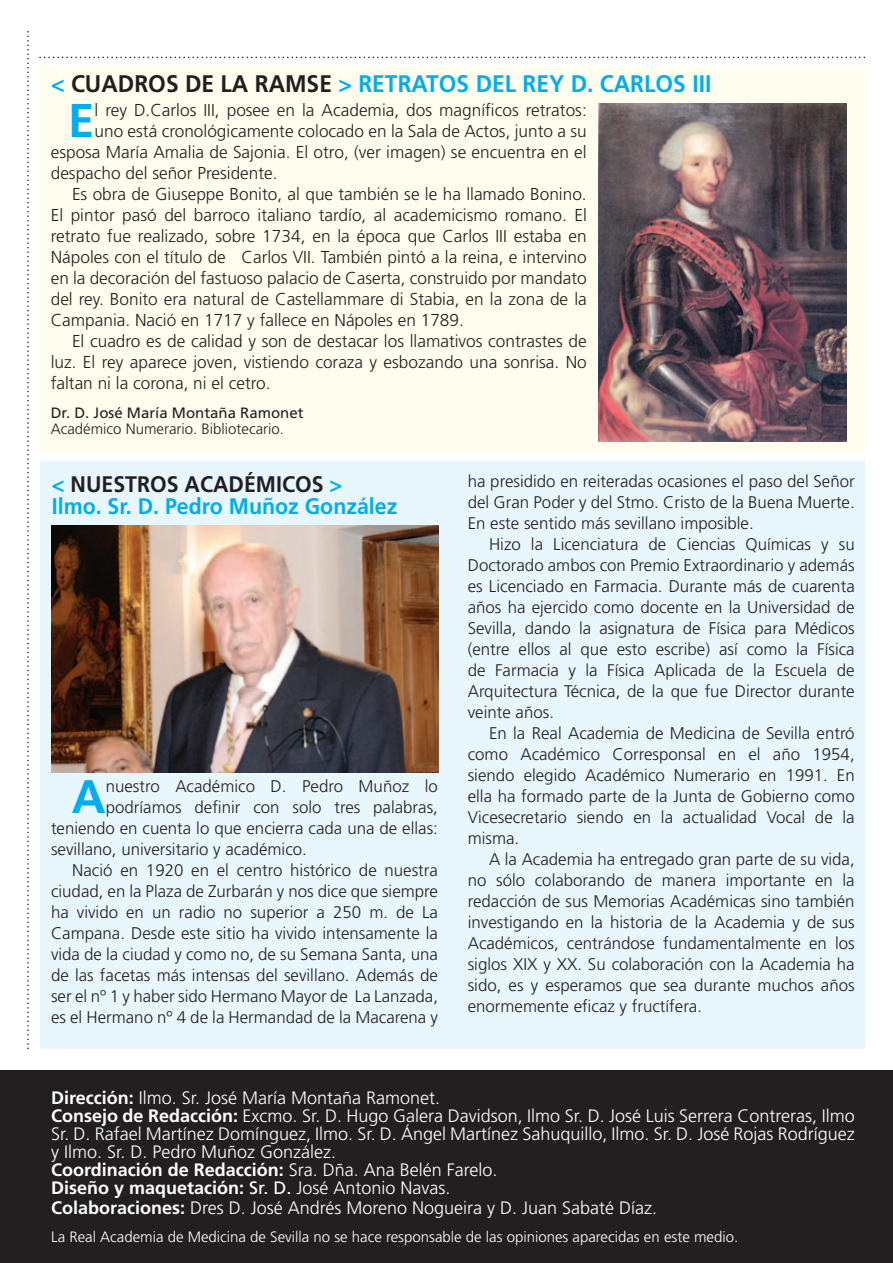
<style>
.page{position:relative;width:893px;height:1263px;background:#fff}
.page>*{position:absolute;margin:0;border:0;box-sizing:border-box;transform-origin:0 0}
.t1{font:700 47.4px "Frutiger LT Std";color:#00aeef}
.t2{font:700 46.95px "Frutiger LT Std";color:#00aeef}
.t3{font:700 24px "Frutiger LT Std";color:#00aeef;scale:.95 1}
.t4{font:700 22.5px/22.5px "Frutiger LT Std";color:#00aeef;scale:.95 1}
.t5{font:300 18px/18.3px "Frutiger LT Std";color:#fff}
.t6{font:300 17.25px "Frutiger LT Std";color:#231f20}
.t7{font:300 16.8px/21px "Frutiger LT Std";color:#231f20;text-align:justify}
.t8{font:300 15px "Frutiger LT Std";color:#fff}
.t9{font:300 15px/16.2px "Frutiger LT Std";color:#231f20}
.s1{color:#231f20}
.s2{font-weight:400}
.s3{font-size:14.25px}
.s4{font-weight:700}
</style>
<div class="page">
<svg style="left:27px;top:31px;width:2px;height:1018px"></svg>
<svg style="left:39px;top:57px;width:826px;height:1px"></svg>
<div style="left:40px;top:461px;width:825px;height:588px;background:#e8f6fd"></div>
<img style="left:52px;top:526px;width:386px;height:247px">
<div style="left:41px;top:66px;width:824px;height:385px;background:#fffdee"></div>
<img style="left:598px;top:104px;width:248px;height:337px">
<div style="left:0;top:1070px;width:893px;height:193px;background:#231f20"></div>
<h3 class="t3" style="left:51px;top:69px;width:697px">&lt; <span class="s1">CUADROS DE LA RAMSE</span> &gt; RETRATOS DEL REY D. CARLOS III</h3>
<h1 class="t1" style="left:68px;top:92px;width:28px">E</h1>
<p class="t6" style="left:94px;top:100px;width:494px">l rey D.Carlos III, posee en la Academia, dos magníficos retratos:</p>
<p class="t6" style="left:94px;top:121px;width:494px">uno está cronológicamente colocado en la Sala de Actos, junto a su</p>
<p class="t6" style="left:51px;top:142px;width:537px">esposa María Amalia de Sajonia. El otro, (ver imagen) se encuentra en el</p>
<p class="t6" style="left:51px;top:163px;width:228px">despacho del señor Presidente.</p>
<p class="t6" style="left:72px;top:184px;width:516px">Es obra de Giuseppe Bonito, al que también se le ha llamado Bonino.</p>
<p class="t6" style="left:51px;top:205px;width:538px">El pintor pasó del barroco italiano tardío, al academicismo romano. El</p>
<p class="t6" style="left:51px;top:226px;width:537px">retrato fue realizado, sobre 1734, en la época que Carlos III estaba en</p>
<p class="t6" style="left:51px;top:247px;width:537px">Nápoles con el título de Carlos VII. También pintó a la reina, e intervino</p>
<p class="t6" style="left:51px;top:268px;width:537px">en la decoración del fastuoso palacio de Caserta, construido por mandato</p>
<p class="t6" style="left:51px;top:289px;width:538px">del rey. Bonito era natural de Castellammare di Stabia, en la zona de la</p>
<p class="t6" style="left:51px;top:310px;width:415px">Campania. Nació en 1717 y fallece en Nápoles en 1789.</p>
<p class="t6" style="left:72px;top:331px;width:516px">El cuadro es de calidad y son de destacar los llamativos contrastes de</p>
<p class="t6" style="left:51px;top:352px;width:537px">luz. El rey aparece joven, vistiendo coraza y esbozando una sonrisa. No</p>
<p class="t6" style="left:51px;top:373px;width:221px">faltan ni la corona, ni el cetro.</p>
<p class="t9" style="left:51px;top:405px;width:254px"><span class="s2">Dr. D. José María Montaña Ramonet<br></span>Académico Numerario. Bibliotecario<span class="s3">.</span></p>
<h3 class="t4" style="left:52px;top:473px;width:365px">&lt; <span class="s1">NUESTROS ACADÉMICOS</span> &gt;<br>Ilmo. Sr. D. Pedro Muñoz González</h3>
<h2 class="t2" style="left:72px;top:769px;width:35px">A</h2>
<p class="t7" style="left:106px;top:776px;width:334px">nuestro Académico D. Pedro Muñoz lo</p>
<p class="t7" style="left:106px;top:797px;width:334px">podríamos definir con solo tres palabras,</p>
<p class="t7" style="left:51px;top:818px;width:388px">teniendo en cuenta lo que encierra cada una de ellas:</p>
<p class="t7" style="left:51px;top:839px;width:257px">sevillano, universitario y académico.</p>
<p class="t7" style="left:72px;top:860px;width:367px">Nació en 1920 en el centro histórico de nuestra</p>
<p class="t7" style="left:51px;top:881px;width:388px">ciudad, en la Plaza de Zurbarán y nos dice que siempre</p>
<p class="t7" style="left:51px;top:902px;width:388px">ha vivido en un radio no superior a 250 m. de La</p>
<p class="t7" style="left:51px;top:923px;width:388px">Campana. Desde este sitio ha vivido intensamente la</p>
<p class="t7" style="left:51px;top:944px;width:388px">vida de la ciudad y como no, de su Semana Santa, una</p>
<p class="t7" style="left:51px;top:965px;width:388px">de las facetas más intensas del sevillano. Además de</p>
<p class="t7" style="left:51px;top:986px;width:389px">ser el nº 1 y haber sido Hermano Mayor de La Lanzada,</p>
<p class="t7" style="left:51px;top:1007px;width:388px">es el Hermano nº 4 de la Hermandad de la Macarena y</p>
<p class="t7" style="left:468px;top:471px;width:388px">ha presidido en reiteradas ocasiones el paso del Señor del Gran Poder y del Stmo. Cristo de la Buena Muerte.<br>En este sentido más sevillano imposible.</p>
<p class="t7" style="left:468px;top:534px;width:388px;text-indent:21px">Hizo la Licenciatura de Ciencias Químicas y su Doctorado ambos con Premio Extraordinario y además es Licenciado en Farmacia. Durante más de cuarenta años ha ejercido como docente en la Universidad de Sevilla, dando la asignatura de Física para Médicos (entre ellos al que esto escribe) así como la Física de Farmacia y la Física Aplicada de la Escuela de Arquitectura Técnica, de la que fue Director durante veinte años.</p>
<p class="t7" style="left:468px;top:723px;width:388px;text-indent:21px">En la Real Academia de Medicina de Sevilla entró como Académico Corresponsal en el año 1954, siendo elegido Académico Numerario en 1991. En ella ha formado parte de la Junta de Gobierno como Vicesecretario siendo en la actualidad Vocal de la misma.</p>
<p class="t7" style="left:468px;top:849px;width:388px;text-indent:21px">A la Academia ha entregado gran parte de su vida, no sólo colaborando de manera importante en la redacción de sus Memorias Académicas sino también investigando en la historia de la Academia y de sus Académicos, centrándose fundamentalmente en los siglos XIX y XX. Su colaboración con la Academia ha sido, es y esperamos que sea durante muchos años enormemente eficaz y fructífera.</p>
<p class="t5" style="left:51px;top:1089px;width:805px"><span class="s4">Dirección:</span> Ilmo. Sr. José María Montaña Ramonet.<br><span class="s4">Consejo de Redacción:</span> Excmo. Sr. D. Hugo Galera Davidson, Ilmo Sr. D. José Luis Serrera Contreras, Ilmo Sr. D. Rafael Martínez Domínguez, Ilmo. Sr. D. Ángel Martínez Sahuquillo, Ilmo. Sr. D. José Rojas Rodríguez y Ilmo. Sr. D. Pedro Muñoz González.<br><span class="s4">Coordinación de Redacción:</span> Sra. Dña. Ana Belén Farelo.<br><span class="s4">Diseño y maquetación:</span> <span class="s2">Sr. D.</span> José Antonio Navas.<br><span class="s4">Colaboraciones:</span> Dres D. José Andrés Moreno Nogueira y D. Juan Sabaté Díaz.</p>
<p class="t8" style="left:51px;top:1228px;width:689px">La Real Academia de Medicina de Sevilla no se hace responsable de las opiniones aparecidas en este medio.</p>
</div>
